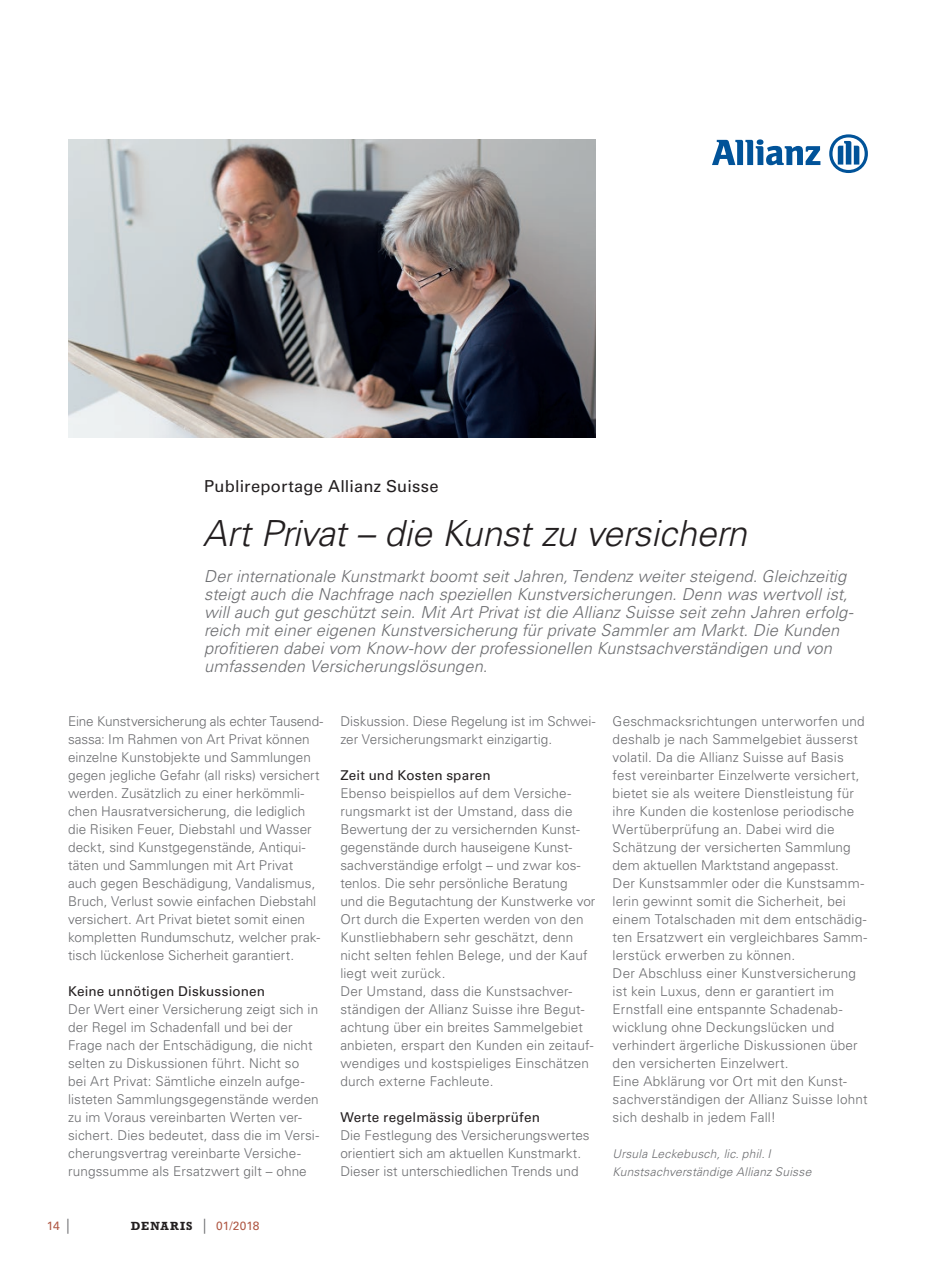
<style>
.page{position:relative;width:936px;height:1263px;background:#fff}
.page>*{position:absolute;margin:0;border:0;box-sizing:border-box;transform-origin:0 0}
.t1{font:italic 300 36px "Univers LT Std";letter-spacing:-.015em;color:#231f20}
.t2{font:italic 300 16.5px/18px "Univers LT Std";letter-spacing:.005em;color:#6c6d70}
.t3{font:16.5px "Univers LT Std";letter-spacing:.01em;color:#231f20}
.t4{font:300 13.5px/18px "Univers LT Std";letter-spacing:.01em;color:#6c6d70}
.t5{font:13.5px "Univers LT Std";letter-spacing:.015em;color:#231f20}
.t6{font:italic 300 12px/18px "Univers LT Std";letter-spacing:.02em;color:#6c6d70}
.t7{font:700 12px "Rockwell Std";letter-spacing:.09em;color:#231f20}
.t8{font:12px "Univers LT Std";color:#af5743}
.s1{font-size:15px;color:#6c6d70}
.s2{font-family:"Univers LT Std";font-weight:400;font-size:15px;color:#6c6d70}
.s3{font-family:"Univers LT Std";font-weight:400;color:#af5743}
</style>
<div class="page">
<svg style="left:712px;top:139px;width:108px;height:26px"></svg>
<svg style="left:829px;top:134px;width:38px;height:39px"></svg>
<img style="left:68px;top:140px;width:527px;height:298px">
<p class="t3" style="left:204px;top:476px;width:236px">Publireportage Allianz Suisse</p>
<h1 class="t1" style="left:203px;top:511px;width:545px">Art Privat – die Kunst zu versichern</h1>
<p class="t2" style="left:204px;top:567px;width:650px">Der internationale Kunstmarkt boomt seit Jahren, Tendenz weiter steigend. Gleichzeitig steigt auch die Nachfrage nach speziellen Kunstversicherungen. Denn was wertvoll ist, will auch gut geschützt sein. Mit Art Privat ist die Allianz Suisse seit zehn Jahren erfolg&shy;reich mit einer eigenen Kunstversicherung für private Sammler am Markt. Die Kunden profitieren dabei vom Know-how der professionellen Kunstsachverständigen und von umfassenden Versicherungslösungen.</p>
<p class="t4" style="left:68px;top:712px;width:257px">Eine Kunstversicherung als echter Tausend&shy;sassa: Im Rahmen von Art Privat können einzelne Kunstobjekte und Sammlungen gegen jegliche Gefahr (all risks) versichert werden. Zusätzlich zu einer herkömmli&shy;chen Hausratversicherung, die lediglich die Risiken Feuer, Diebstahl und Wasser deckt, sind Kunstgegenstände, Antiqui&shy;täten und Sammlungen mit Art Privat auch gegen Beschädigung, Vandalismus, Bruch, Verlust sowie einfachen Diebstahl versichert. Art Privat bietet somit einen kompletten Rundumschutz, welcher prak&shy;tisch lückenlose Sicherheit garantiert.</p>
<p class="t5" style="left:68px;top:983px;width:199px">Keine unnötigen Diskussionen</p>
<p class="t4" style="left:68px;top:1000px;width:253px">Der Wert einer Versicherung zeigt sich in der Regel im Schadenfall und bei der Frage nach der Entschädigung, die nicht selten zu Diskussionen führt. Nicht so bei Art Privat: Sämtliche einzeln aufge&shy;listeten Sammlungsgegenstände werden zu im Voraus vereinbarten Werten ver&shy;sichert. Dies bedeutet, dass die im Versi&shy;cherungsvertrag vereinbarte Versiche&shy;rungssumme als Ersatzwert gilt – ohne</p>
<p class="t8" style="left:47px;top:1218px;width:24px">14 <span class="s1">|</span></p>
<p class="t7" style="left:131px;top:1219px;width:130px">DENARIS <span class="s2">|</span> <span class="s3">01/2018</span></p>
<p class="t4" style="left:340px;top:712px;width:257px">Diskussion. Diese Regelung ist im Schwei&shy;zer Versicherungsmarkt einzigartig.</p>
<p class="t5" style="left:340px;top:767px;width:152px">Zeit und Kosten sparen</p>
<p class="t4" style="left:340px;top:784px;width:256px">Ebenso beispiellos auf dem Versiche&shy;rungsmarkt ist der Umstand, dass die Bewertung der zu versichernden Kunst&shy;gegenstände durch hauseigene Kunst&shy;sachverständige erfolgt – und zwar kos&shy;tenlos. Die sehr persönliche Beratung<br>und die Begutachtung der Kunstwerke vor Ort durch die Experten werden von den Kunstliebhabern sehr geschätzt, denn nicht selten fehlen Belege, und der Kauf liegt weit zurück.<br>Der Umstand, dass die Kunstsachver&shy;ständigen der Allianz Suisse ihre Begut&shy;achtung über ein breites Sammelgebiet anbieten, erspart den Kunden ein zeitauf&shy;wendiges und kostspieliges Einschätzen durch externe Fachleute.</p>
<p class="t5" style="left:340px;top:1109px;width:201px">Werte regelmässig überprüfen</p>
<p class="t4" style="left:340px;top:1126px;width:251px">Die Festlegung des Versicherungswertes orientiert sich am aktuellen Kunstmarkt.<br>Dieser ist unterschiedlichen Trends und</p>
<p class="t4" style="left:612px;top:712px;width:256px">Geschmacksrichtungen unterworfen und deshalb je nach Sammelgebiet äusserst volatil. Da die Allianz Suisse auf Basis fest vereinbarter Einzelwerte versichert, bietet sie als weitere Dienstleistung für ihre Kunden die kostenlose periodische Wertüberprüfung an. Dabei wird die Schätzung der versicherten Sammlung dem aktuellen Marktstand angepasst.<br>Der Kunstsammler oder die Kunstsamm&shy;lerin gewinnt somit die Sicherheit, bei einem Totalschaden mit dem entschädig&shy;ten Ersatzwert ein vergleichbares Samm&shy;lerstück erwerben zu können.<br>Der Abschluss einer Kunstversicherung ist kein Luxus, denn er garantiert im Ernstfall eine entspannte Schadenab&shy;wicklung ohne Deckungslücken und verhindert ärgerliche Diskussionen über den versicherten Einzelwert.<br>Eine Abklärung vor Ort mit den Kunst&shy;sachverständigen der Allianz Suisse lohnt sich deshalb in jedem Fall!</p>
<p class="t6" style="left:612px;top:1145px;width:200px">Ursula Leckebusch, lic. phil. I<br>Kunstsachverständige Allianz Suisse</p>
</div>
